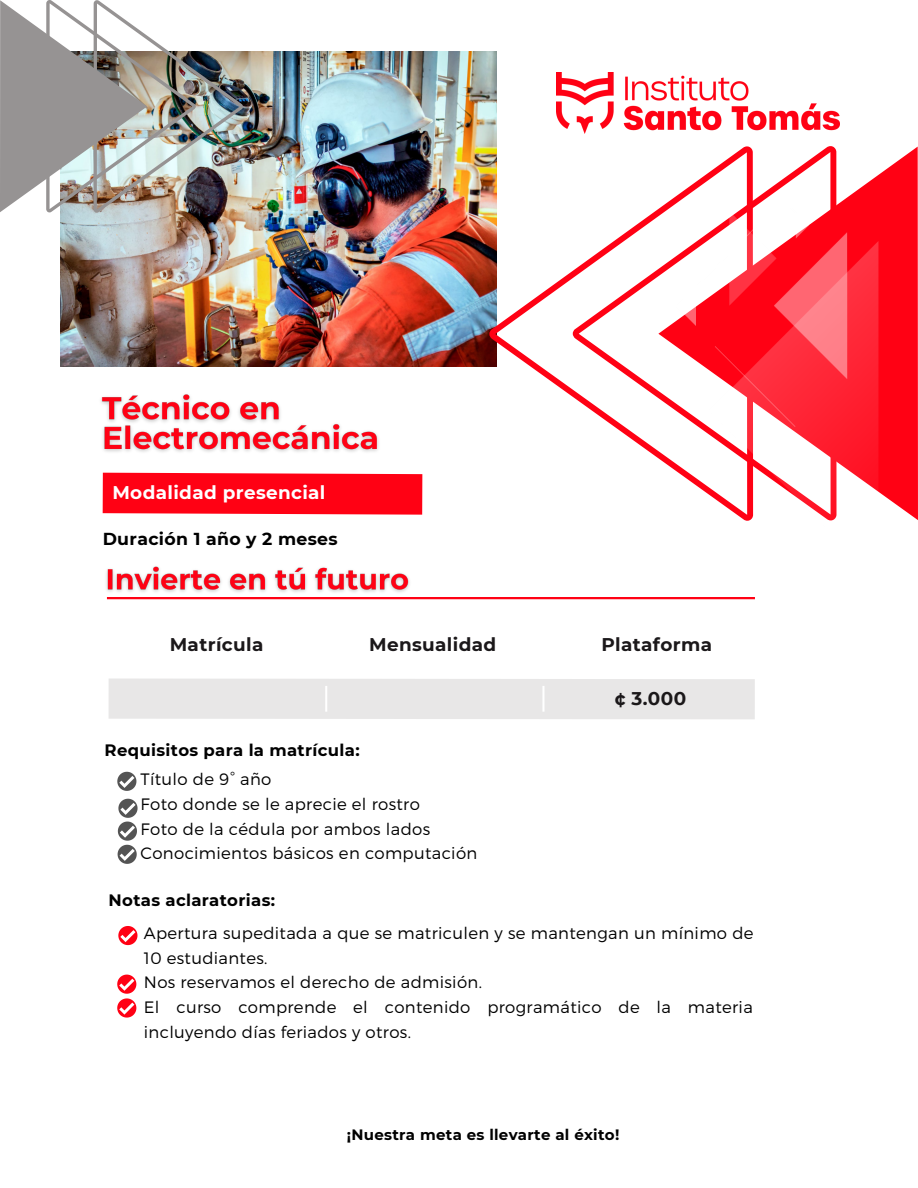
<style>
.page{position:relative;width:918px;height:1188px;background:#fff}
.page>*{position:absolute;margin:0;border:0;box-sizing:border-box;transform-origin:0 0}
.t1{font:700 18.45px "Montserrat";letter-spacing:.02em;color:#1b181a}
.t2{font:700 18.45px "Montserrat";letter-spacing:.02em;color:#fff}
.t3{font:700 17.25px "Montserrat";letter-spacing:.02em;color:#000}
.t4{font:300 16.5px/24.8px "Montserrat";letter-spacing:.02em;color:#000}
.t5{font:700 16.5px "Montserrat";letter-spacing:.02em;color:#000}
.t6{font:700 15px "Montserrat";letter-spacing:.02em;color:#000}
</style>
<div class="page">
<img style="left:60px;top:52px;width:437px;height:315px">
<img style="left:0;top:0;width:243px;height:213px">
<svg style="left:102px;top:472px;width:321px;height:43px"></svg>
<svg style="left:117px;top:772px;width:19px;height:19px"></svg>
<svg style="left:118px;top:926px;width:19px;height:19px"></svg>
<svg style="left:117px;top:975px;width:19px;height:43px"></svg>
<div style="left:108px;top:678px;width:647px;height:41px;background:#e8e7e7"></div>
<hr style="left:542px;top:686px;width:3px;height:26px;background:#fff">
<hr style="left:325px;top:686px;width:2px;height:26px;background:#fff">
<img style="left:101px;top:394px;width:278px;height:58px">
<svg style="left:836px;top:147px;width:82px;height:373px;fill:#ff0114"></svg>
<svg style="left:753px;top:146px;width:83px;height:62px"></svg>
<svg style="left:489px;top:146px;width:264px;height:325px"></svg>
<img style="left:676px;top:208px;width:203px;height:313px">
<hr style="left:107px;top:597px;width:648px;height:2px;background:#ff0114">
<img style="left:556px;top:73px;width:284px;height:60px">
<img style="left:106px;top:566px;width:310px;height:34px">
<svg style="left:118px;top:799px;width:20px;height:65px"></svg>
<p class="t2" style="left:112px;top:481px;width:215px">Modalidad presencial</p>
<p class="t3" style="left:103px;top:528px;width:237px">Duración 1 año y 2 meses</p>
<p class="t1" style="left:170px;top:633px;width:95px">Matrícula</p>
<p class="t1" style="left:369px;top:633px;width:129px">Mensualidad</p>
<p class="t1" style="left:601px;top:633px;width:112px">Plataforma</p>
<p class="t5" style="left:105px;top:740px;width:257px">Requisitos para la matrícula:</p>
<p class="t4" style="left:141px;top:766px;width:132px">Título de 9° año</p>
<p class="t4" style="left:141px;top:791px;width:281px">Foto donde se le aprecie el rostro</p>
<p class="t4" style="left:141px;top:816px;width:291px">Foto de la cédula por ambos lados</p>
<p class="t4" style="left:141px;top:840px;width:338px">Conocimientos básicos en computación</p>
<p class="t1" style="left:615px;top:687px;width:73px">¢ 3.000</p>
<p class="t5" style="left:109px;top:890px;width:168px">Notas aclaratorias:</p>
<p class="t4" style="left:144px;top:920px;width:611px">Apertura supeditada a que se matriculen y se mantengan un mínimo de<br>10 estudiantes.</p>
<p class="t4" style="left:144px;top:969px;width:340px">Nos reservamos el derecho de admisión.</p>
<p class="t4" style="left:144px;top:994px;width:610px">El curso comprende el contenido programático de la materia incluyendo días feriados y otros.</p>
<p class="t6" style="left:347px;top:1126px;width:274px">¡Nuestra meta es llevarte al éxito!</p>
</div>
